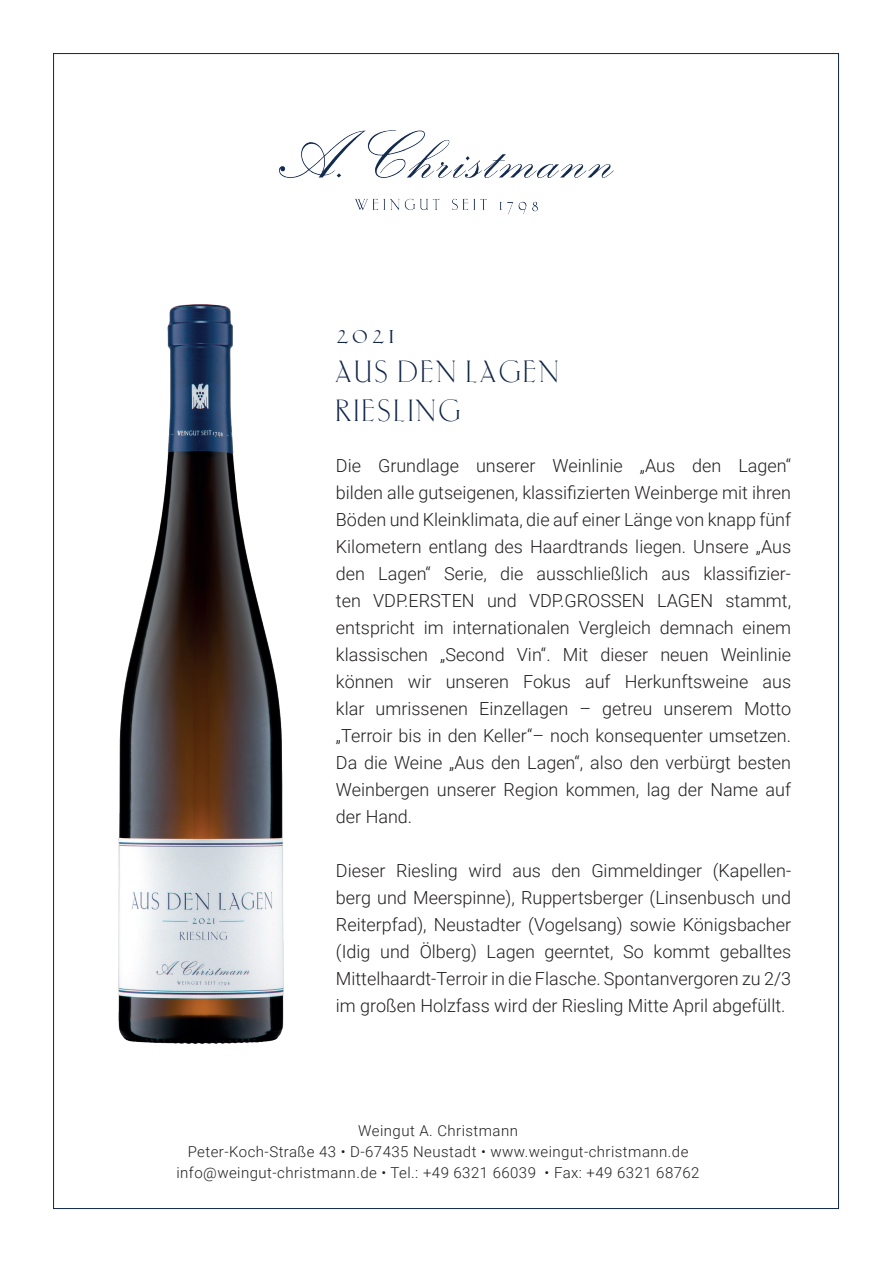
<style>
.page{position:relative;width:893px;height:1263px;background:#fff}
.page>*{position:absolute;margin:0;border:0;box-sizing:border-box;transform-origin:0 0}
.t1{font:34.5px "Antiqua Roman";color:#0f2446}
.t2{font:28.5px/39px "Antiqua Roman";letter-spacing:.1em;color:#0f2446}
.t3{font:300 18px/27px "Roboto";color:#231f20;text-align:justify}
.t4{font:300 15px/21px "Roboto";letter-spacing:.03em;color:#231f20;text-align:center}
</style>
<div class="page">
<img style="left:118px;top:304px;width:166px;height:740px">
<img style="left:279px;top:130px;width:335px;height:85px">
<h1 class="t1" style="left:336px;top:309px;width:60px">2021</h1>
<h2 class="t2" style="left:336px;top:352px;width:224px">AUS DEN LAGEN<br>RIESLING</h2>
<p class="t3" style="left:336px;top:451px;width:457px">Die Grundlage unserer Weinlinie „Aus den Lagen“ bilden alle gutseigenen, klassifizierten Weinberge mit ihren Böden und Kleinklimata, die auf einer Länge von knapp fünf Kilometern entlang des Haardtrands liegen. Unsere „Aus den Lagen“ Serie, die ausschließlich aus klassifizier&shy;ten VDP.ERSTEN und VDP.GROSSEN LAGEN stammt, entspricht im internationalen Vergleich demnach einem klassischen „Second Vin“. Mit dieser neuen Weinlinie können wir unseren Fokus auf Herkunftsweine aus klar umrissenen Einzellagen – getreu unserem Motto „Terroir bis in den Keller“– noch konsequenter umsetzen.<br>Da die Weine „Aus den Lagen“, also den verbürgt besten Weinbergen unserer Region kommen, lag der Name auf der Hand.</p>
<p class="t3" style="left:336px;top:856px;width:457px">Dieser Riesling wird aus den Gimmeldinger (Kapellen&shy;berg und Meerspinne), Ruppertsberger (Linsenbusch und Reiterpfad), Neustadter (Vogelsang) sowie Königsbacher (Idig und Ölberg) Lagen geerntet, So kommt geballtes Mittelhaardt-Terroir in die Flasche. Spontanvergoren zu 2/3 im großen Holzfass wird der Riesling Mitte April abgefüllt.</p>
<p class="t4" style="left:176px;top:1120px;width:525px">Weingut A. Christmann<br>Peter-Koch-Straße 43 • D-67435 Neustadt • www.weingut-christmann.de info@weingut-christmann.de • Tel.: +49 6321 66039 • Fax: +49 6321 68762</p>
</div>
